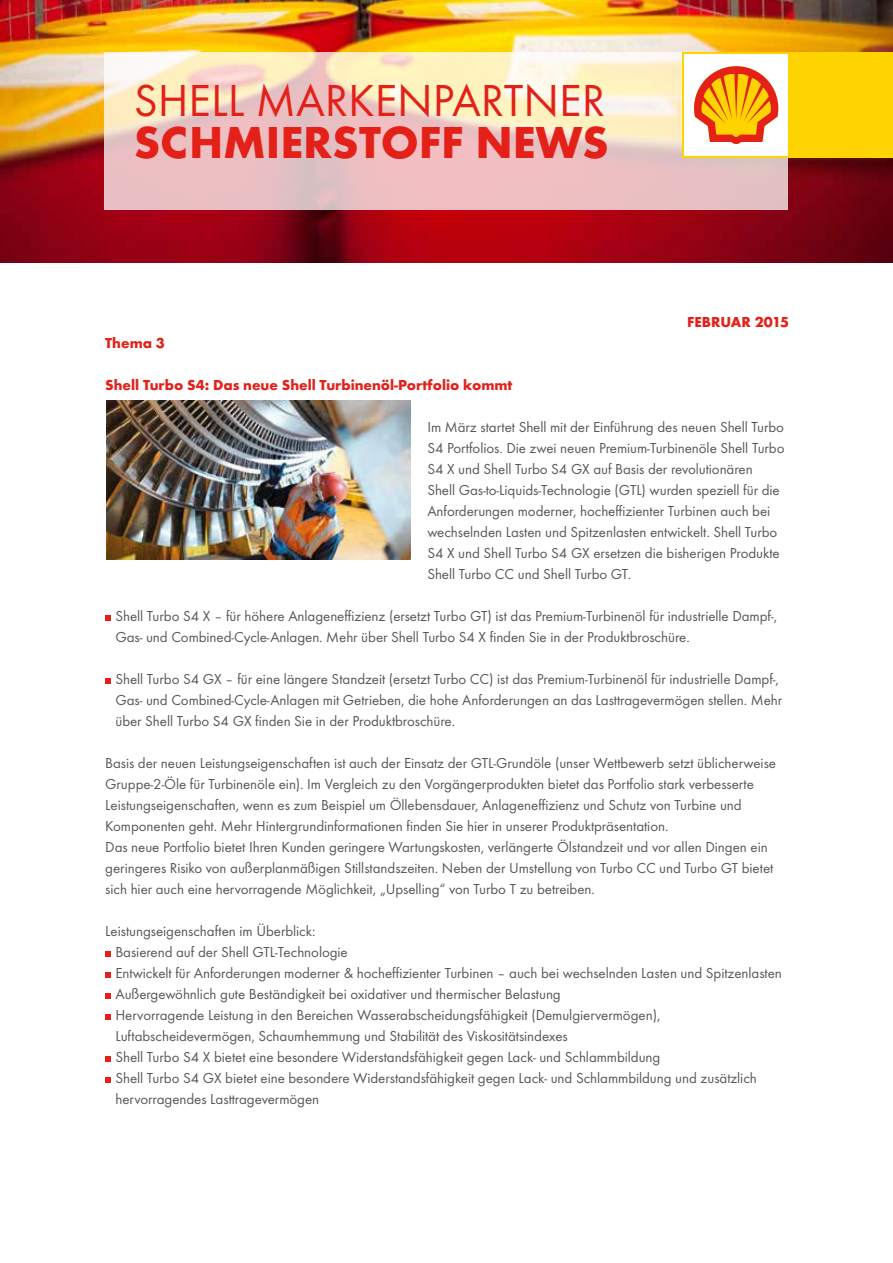
<style>
.page{position:relative;width:893px;height:1263px;background:#fff}
.page>*{position:absolute;margin:0;border:0;box-sizing:border-box;transform-origin:0 0}
.t1{font:46.5px "Futura T";color:#e32119}
.t2{font:700 46.5px "Futura T";color:#e32119}
.t3{font:15px/21px "Futura T";letter-spacing:-.005em;color:#58585a}
.t4{font:700 15px "Futura T";color:#e32119}
</style>
<div class="page">
<svg style="left:105px;top:615px;width:6px;height:6px"></svg>
<svg style="left:105px;top:678px;width:6px;height:6px"></svg>
<svg style="left:105px;top:951px;width:6px;height:6px"></svg>
<svg style="left:105px;top:972px;width:6px;height:6px"></svg>
<svg style="left:105px;top:993px;width:6px;height:6px"></svg>
<svg style="left:105px;top:1014px;width:6px;height:6px"></svg>
<svg style="left:105px;top:1056px;width:6px;height:6px"></svg>
<svg style="left:105px;top:1077px;width:6px;height:6px"></svg>
<img style="left:0;top:0;width:893px;height:263px">
<svg style="left:105px;top:52px;width:683px;height:158px;background:#f1d2c6"></svg>
<div style="left:682px;top:53px;width:211px;height:105px;background:#ffd300"></div>
<div style="left:685px;top:55px;width:103px;height:101px;background:#fff"></div>
<svg style="left:694px;top:66px;width:85px;height:79px"></svg>
<img style="left:106px;top:401px;width:304px;height:158px">
<h1 class="t1" style="left:134px;top:73px;width:46px">Shell</h1>
<h1 class="t1" style="left:256px;top:73px;width:67px">Markenpartner</h1>
<h1 class="t2" style="left:134px;top:115px;width:471px">Schmierstoff News</h1>
<p class="t4" style="left:687px;top:313px;width:103px">FEBruar 2015</p>
<p class="t4" style="left:105px;top:334px;width:61px">Thema 3</p>
<p class="t4" style="left:105px;top:376px;width:409px">Shell Turbo S4: Das neue Shell Turbinenöl-Portfolio kommt</p>
<p class="t3" style="left:427px;top:416px;width:359px">Im März startet Shell mit der Einführung des neuen Shell Turbo S4 Portfolios. Die zwei neuen Premium-Turbinenöle Shell Turbo S4 X und Shell Turbo S4 GX auf Basis der revolutionären<br>Shell Gas-to-Liquids-Technologie (GTL) wurden speziell für die Anforderungen moderner, hocheffizienter Turbinen auch bei wechselnden Lasten und Spitzenlasten entwickelt. Shell Turbo S4 X und Shell Turbo S4 GX ersetzen die bisherigen Produkte Shell Turbo CC und Shell Turbo GT.</p>
<p class="t3" style="left:115px;top:605px;width:663px">Shell Turbo S4 X – für höhere Anlageneffizienz (ersetzt Turbo GT) ist das Premium-Turbinenöl für industrielle Dampf-,<br>Gas- und Combined-Cycle-Anlagen. Mehr über Shell Turbo S4 X finden Sie in der Produktbroschüre.</p>
<p class="t3" style="left:115px;top:668px;width:668px">Shell Turbo S4 GX – für eine längere Standzeit (ersetzt Turbo CC) ist das Premium-Turbinenöl für industrielle Dampf-,<br>Gas- und Combined-Cycle-Anlagen mit Getrieben, die hohe Anforderungen an das Lasttragevermögen stellen. Mehr über Shell Turbo S4 GX finden Sie in der Produktbroschüre.</p>
<p class="t3" style="left:105px;top:752px;width:672px">Basis der neuen Leistungseigenschaften ist auch der Einsatz der GTL-Grundöle (unser Wettbewerb setzt üblicherweise Gruppe-2-Öle für Turbinenöle ein). Im Vergleich zu den Vorgängerprodukten bietet das Portfolio stark verbesserte Leistungseigenschaften, wenn es zum Beispiel um Öllebensdauer, Anlageneffizienz und Schutz von Turbine und Komponenten geht. Mehr Hintergrundinformationen finden Sie hier in unserer Produktpräsentation.<br>Das neue Portfolio bietet Ihren Kunden geringere Wartungskosten, verlängerte Ölstandzeit und vor allen Dingen ein geringeres Risiko von außerplanmäßigen Stillstandszeiten. Neben der Umstellung von Turbo CC und Turbo GT bietet sich hier auch eine hervorragende Möglichkeit, „Upselling“ von Turbo T zu betreiben.</p>
<p class="t3" style="left:115px;top:920px;width:668px;text-indent:-10px">Leistungseigenschaften im Überblick:<br>Basierend auf der Shell GTL-Technologie<br>Entwickelt für Anforderungen moderner &amp; hocheffizienter Turbinen – auch bei wechselnden Lasten und Spitzenlasten Außergewöhnlich gute Beständigkeit bei oxidativer und thermischer Belastung<br>Hervorragende Leistung in den Bereichen Wasserabscheidungsfähigkeit (Demulgiervermögen), Luftabscheidevermögen, Schaumhemmung und Stabilität des Viskositätsindexes<br>Shell Turbo S4 X bietet eine besondere Widerstandsfähigkeit gegen Lack- und Schlammbildung<br>Shell Turbo S4 GX bietet eine besondere Widerstandsfähigkeit gegen Lack- und Schlammbildung und zusätzlich hervorragendes Lasttragevermögen</p>
</div>
